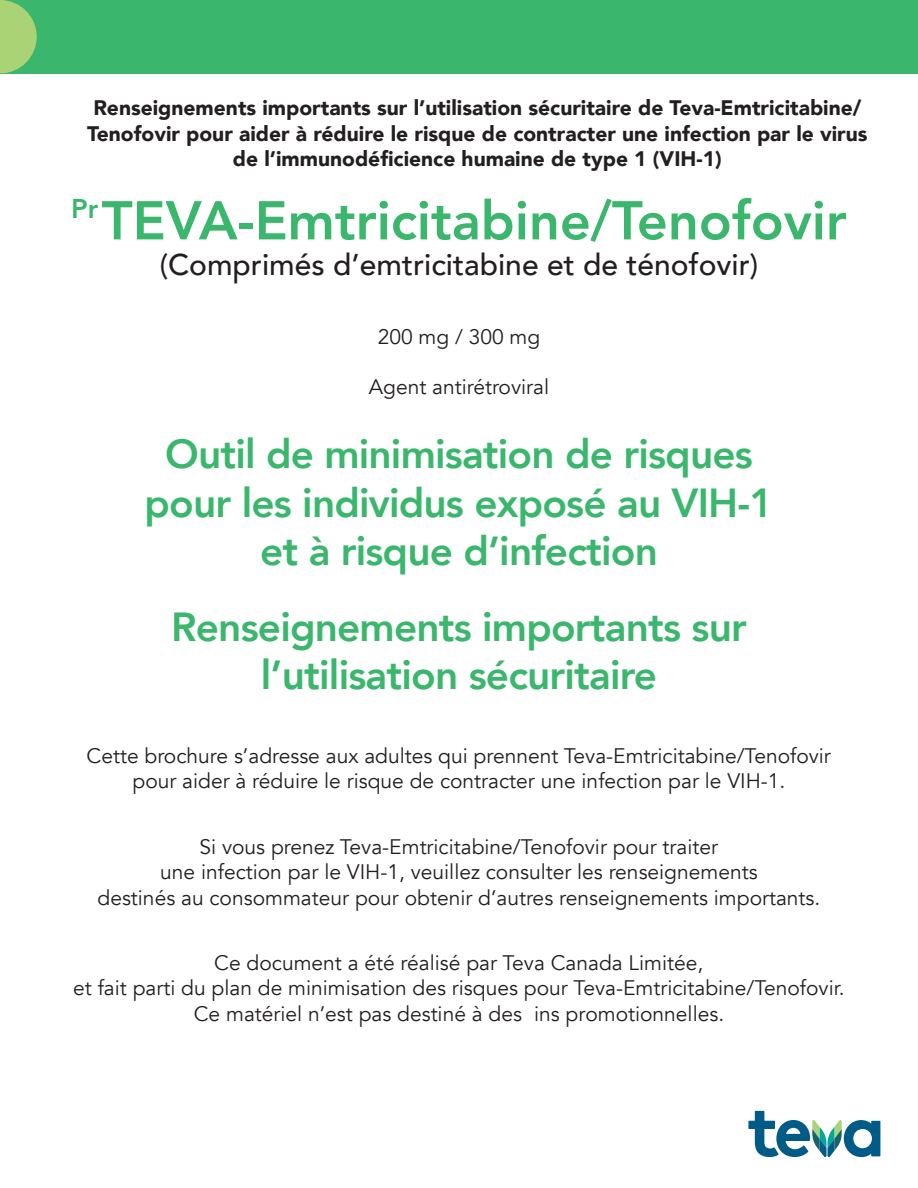
<style>
.page{position:relative;width:918px;height:1188px;background:#fff}
.page>*{position:absolute;margin:0;border:0;box-sizing:border-box;transform-origin:0 0}
.t1{font:800 54px "Avenir";color:#3ab76c}
.t2{font:800 40.5px/48.6px "Avenir";letter-spacing:-.02em;color:#3ab76c;text-align:center}
.t3{font:500 30px "Avenir";color:#231f20}
.t4{font:21px/25.2px "Avenir";color:#231f20;text-align:center}
.t5{font:900 21px/25.2px "Avenir";color:#231f20;text-align:center}
</style>
<div class="page">
<div style="left:0;top:0;width:918px;height:73px;background:#3ab76c"></div>
<svg style="left:0;top:0;width:37px;height:73px"></svg>
<svg style="left:748px;top:1111px;width:132px;height:46px"></svg>
<p class="t5" style="left:87px;top:95px;width:782px">Renseignements importants sur l’utilisation sécuritaire de Teva-Emtricitabine/<br>Tenofovir pour aider à réduire le risque de contracter une infection par le virus de l’immunodéficience humaine de type 1 (VIH-1)</p>
<h1 class="t1" style="left:71px;top:179px;width:777px"><sup>Pr</sup> TEVA-Emtricitabine/Tenofovir</h1>
<h3 class="t3" style="left:160px;top:239px;width:600px">(Comprimés d’emtricitabine et de ténofovir)</h3>
<p class="t4" style="left:378px;top:324px;width:164px">200 mg / 300 mg</p>
<p class="t4" style="left:369px;top:375px;width:182px">Agent antirétroviral</p>
<h2 class="t2" style="left:145px;top:430px;width:630px">Outil de minimisation de risques pour les individus exposé au VIH-1 et à risque d’infection</h2>
<h2 class="t2" style="left:171px;top:603px;width:577px">Renseignements importants sur l’utilisation sécuritaire</h2>
<p class="t4" style="left:87px;top:744px;width:746px">Cette brochure s’adresse aux adultes qui prennent Teva-Emtricitabine/Tenofovir pour aider à réduire le risque de contracter une infection par le VIH-1.</p>
<p class="t4" style="left:98px;top:835px;width:724px">Si vous prenez Teva-Emtricitabine/Tenofovir pour traiter<br>une infection par le VIH-1, veuillez consulter les renseignements<br>destinés au consommateur pour obtenir d’autres renseignements importants.</p>
<p class="t4" style="left:73px;top:951px;width:773px">Ce document a été réalisé par Teva Canada Limitée,<br>et fait parti du plan de minimisation des risques pour Teva-Emtricitabine/Tenofovir.<br>Ce matériel n’est pas destiné à des ins promotionnelles.</p>
</div>
